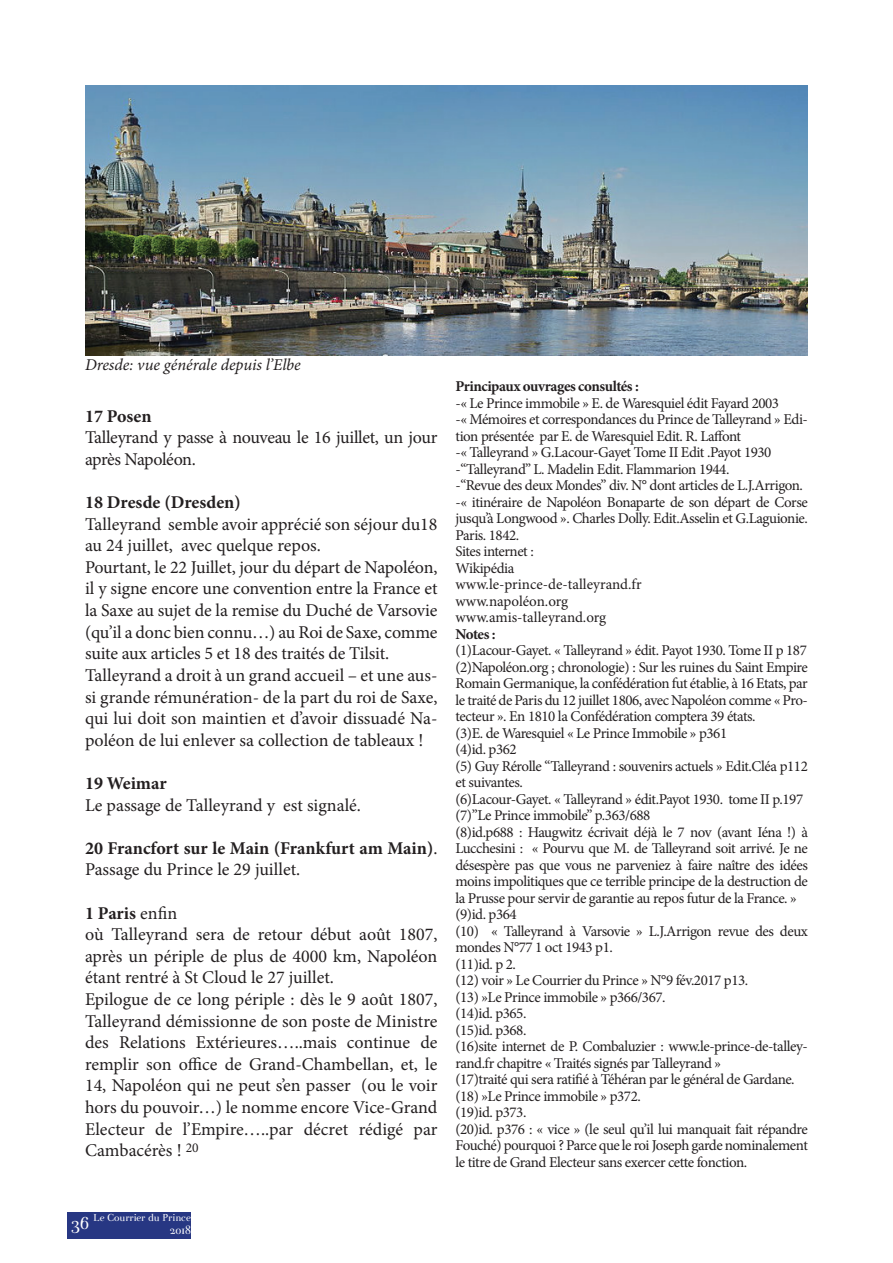
<style>
.page{position:relative;width:893px;height:1263px;background:#fff}
.page>*{position:absolute;margin:0;border:0;box-sizing:border-box;transform-origin:0 0}
.t1{font:18px/21.6px "Minion Pro";letter-spacing:-.005em;color:#231f20}
.t2{font:700 18px/21.6px "Minion Pro";color:#231f20}
.t3{font:18px "Parma Petit";color:#fff}
.t4{font:italic 16.5px "Minion Pro";letter-spacing:-.005em;color:#231f20}
.t5{font:15px/16.5px "Minion Pro";letter-spacing:-.03em;color:#231f20}
.t6{font:700 15px "Minion Pro";letter-spacing:-.03em;color:#231f20}
.t7{font:12px/12.9px "Parma Petit";color:#fff;text-align:right}
.s1{font-weight:400}
.s2{font-weight:700}
</style>
<div class="page">
<div style="left:88px;top:1212px;width:103px;height:27px;background:#273783"></div>
<img style="left:85px;top:85px;width:723px;height:270px">
<div style="left:67px;top:1212px;width:23px;height:27px;background:#273783"></div>
<p class="t4" style="left:85px;top:354px;width:217px">Dresde: vue générale depuis l’Elbe</p>
<p class="t2" style="left:85px;top:405px;width:68px">17 Posen</p>
<p class="t1" style="left:85px;top:427px;width:354px">Talleyrand y passe à nouveau le 16 juillet, un jour après Napoléon.</p>
<p class="t2" style="left:85px;top:491px;width:157px">18 Dresde (Dresden)</p>
<p class="t1" style="left:85px;top:513px;width:354px">Talleyrand semble avoir apprécié son séjour du18 au 24 juillet, avec quelque repos.<br>Pourtant, le 22 Juillet, jour du départ de Napoléon, il y signe encore une convention entre la France et la Saxe au sujet de la remise du Duché de Varsovie (qu’il a donc bien connu…) au Roi de Saxe, comme suite aux articles 5 et 18 des traités de Tilsit.<br>Talleyrand a droit à un grand accueil – et une aus&shy;si grande rémunération- de la part du roi de Saxe, qui lui doit son maintien et d’avoir dissuadé Na&shy;poléon de lui enlever sa collection de tableaux !</p>
<p class="t2" style="left:85px;top:772px;width:83px">19 Weimar</p>
<p class="t1" style="left:85px;top:794px;width:277px">Le passage de Talleyrand y est signalé.</p>
<p class="t2" style="left:85px;top:837px;width:354px">20 Francfort sur le Main (Frankfurt am Main)<span class="s1">.<br>Passage du Prince le 29 juillet.</span></p>
<p class="t1" style="left:85px;top:902px;width:354px"><span class="s2">1 Paris</span> enfin<br>où Talleyrand sera de retour début août 1807, après un périple de plus de 4000 km, Napoléon étant rentré à St Cloud le 27 juillet.<br>Epilogue de ce long périple : dès le 9 août 1807, Talleyrand démissionne de son poste de Ministre des Relations Extérieures…..mais continue de remplir son office de Grand-Chambellan, et, le 14, Napoléon qui ne peut s’en passer (ou le voir hors du pouvoir…) le nomme encore Vice-Grand Electeur de l’Empire…..par décret rédigé par Cambacérès ! <sup>20</sup></p>
<p class="t6" style="left:455px;top:376px;width:185px">Principaux ouvrages consultés :</p>
<p class="t5" style="left:455px;top:394px;width:354px">-« Le Prince immobile » E. de Waresquiel édit Fayard 2003<br>-« Mémoires et correspondances du Prince de Talleyrand » Edi&shy;tion présentée par E. de Waresquiel Edit. R. Laffont<br>-« Talleyrand » G.Lacour-Gayet Tome II Edit .Payot 1930 -“Talleyrand” L. Madelin Edit. Flammarion 1944.<br>-“Revue des deux Mondes” div. N° dont articles de L.J.Arrigon. -« itinéraire de Napoléon Bonaparte de son départ de Corse jusqu’à Longwood ». Charles Dolly. Edit.Asselin et G.Laguionie.<br>Paris. 1842.<br>Sites internet :<br>Wikipédia<br>www.le-prince-de-talleyrand.fr<br>www.napoléon.org<br>www.amis-talleyrand.org</p>
<p class="t6" style="left:455px;top:623px;width:42px">Notes :</p>
<p class="t5" style="left:455px;top:642px;width:354px">(1)Lacour-Gayet. « Talleyrand » édit. Payot 1930. Tome II p 187 (2)Napoléon.org ; chronologie) : Sur les ruines du Saint Empire Romain Germanique, la confédération fut établie, à 16 Etats, par le traité de Paris du 12 juillet 1806, avec Napoléon comme « Pro&shy;tecteur ». En 1810 la Confédération comptera 39 états.<br>(3)E. de Waresquiel « Le Prince Immobile » p361<br>(4)id. p362<br>(5) Guy Rérolle “Talleyrand : souvenirs actuels » Edit.Cléa p112 et suivantes.<br>(6)Lacour-Gayet. « Talleyrand » édit.Payot 1930. tome II p.197 (7)”Le Prince immobile” p.363/688<br>(8)id.p688 : Haugwitz écrivait déjà le 7 nov (avant Iéna !) à Lucchesini : « Pourvu que M. de Talleyrand soit arrivé. Je ne désespère pas que vous ne parveniez à faire naître des idées moins impolitiques que ce terrible principe de la destruction de la Prusse pour servir de garantie au repos futur de la France. » (9)id. p364<br>(10) « Talleyrand à Varsovie » L.J.Arrigon revue des deux mondes N°77 1 oct 1943 p1.<br>(11)id. p 2.<br>(12) voir » Le Courrier du Prince » N°9 fév.2017 p13.<br>(13) »Le Prince immobile » p366/367.<br>(14)id. p365.<br>(15)id. p368.<br>(16)site internet de P. Combaluzier : www.le-prince-de-talley&shy;rand.fr chapitre « Traités signés par Talleyrand »<br>(17)traité qui sera ratifié à Téhéran par le général de Gardane. (18) »Le Prince immobile » p372.<br>(19)id. p373.<br>(20)id. p376 : « vice » (le seul qu’il lui manquait fait répandre Fouché) pourquoi ? Parce que le roi Joseph garde nominalement le titre de Grand Electeur sans exercer cette fonction.</p>
<p class="t7" style="left:94px;top:1211px;width:99px">Le Courrier du Prince<br>2018</p>
<p class="t3" style="left:71px;top:1214px;width:19px">36</p>
</div>
